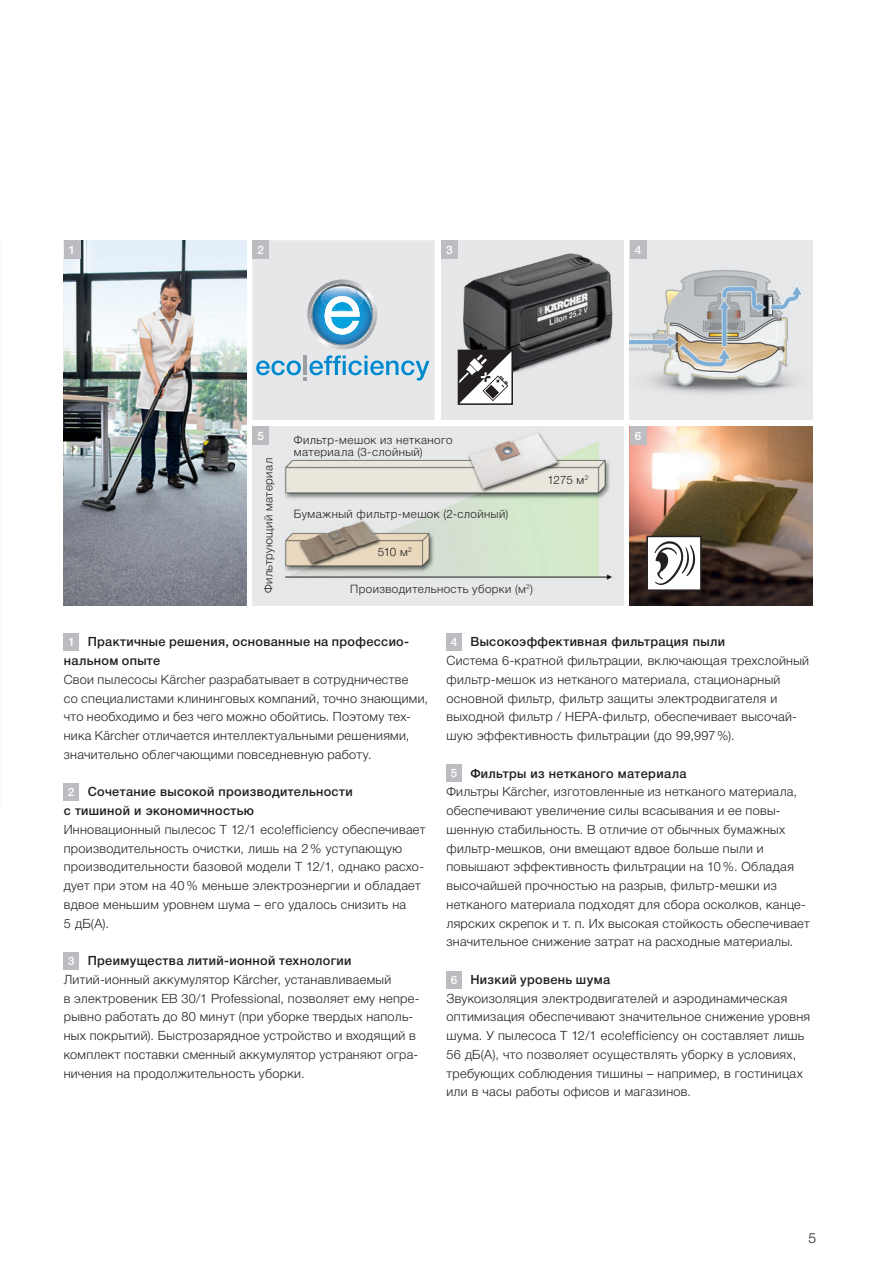
<style>
.page{position:relative;width:893px;height:1263px;background:#fff}
.page>*{position:absolute;margin:0;border:0;box-sizing:border-box;transform-origin:0 0}
.t1{font:300 13.8px "Helvetica Neue LT Pro";color:#231f20}
.t2{font:300 12.75px/18.8px "Helvetica Neue Cyr";letter-spacing:.025em;color:#231f20}
.t3{font:500 12.75px/18.8px "Helvetica Neue Cyr";letter-spacing:.025em;color:#231f20}
.t4{font:300 11.7px/12px "Helvetica Neue Cyr";letter-spacing:.035em;color:#231f20}
.t5{font:500 11.7px "Helvetica Neue LT Pro";color:#fff}
.s1{font-weight:500;font-size:11.7px;color:#fff}
.s2{font-weight:500}
.s3{font-family:"Helvetica Neue LT Pro"}
.s4{font-size:11.7px;color:#fff}
</style>
<div class="page">
<div style="left:441px;top:240px;width:182px;height:180px;background:#e6e7e9"></div>
<img style="left:64px;top:240px;width:182px;height:366px">
<img style="left:630px;top:426px;width:182px;height:180px">
<svg style="left:252px;top:240px;width:183px;height:180px;background:#d0dde4"></svg>
<div style="left:630px;top:426px;width:16px;height:19px;background:#bcbdc0"></div>
<div style="left:252px;top:240px;width:17px;height:19px;background:#bcbdc0"></div>
<div style="left:441px;top:240px;width:17px;height:19px;background:#bcbdc0"></div>
<div style="left:64px;top:240px;width:16px;height:19px;background:#bcbdc0"></div>
<img style="left:252px;top:426px;width:371px;height:180px">
<div style="left:252px;top:426px;width:17px;height:19px;background:#bcbdc0"></div>
<svg style="left:646px;top:536px;width:56px;height:55px"></svg>
<img style="left:463px;top:254px;width:149px;height:117px">
<svg style="left:461px;top:353px;width:49px;height:49px;background:#929091"></svg>
<div style="left:458px;top:350px;width:55px;height:55px;border:2px solid #231f20"></div>
<img style="left:630px;top:240px;width:182px;height:180px">
<div style="left:630px;top:240px;width:16px;height:19px;background:#bcbdc0"></div>
<div style="left:446px;top:633px;width:16px;height:17px;background:#bcbdc0"></div>
<div style="left:446px;top:765px;width:16px;height:17px;background:#bcbdc0"></div>
<div style="left:446px;top:971px;width:16px;height:17px;background:#bcbdc0"></div>
<div style="left:64px;top:633px;width:15px;height:17px;background:#bcbdc0"></div>
<div style="left:64px;top:783px;width:15px;height:17px;background:#bcbdc0"></div>
<div style="left:64px;top:952px;width:15px;height:17px;background:#bcbdc0"></div>
<p class="t5" style="left:69px;top:243px;width:8px">1</p>
<p class="t5" style="left:257px;top:243px;width:8px">2</p>
<p class="t5" style="left:446px;top:243px;width:8px">3</p>
<p class="t5" style="left:635px;top:243px;width:8px">4</p>
<p class="t5" style="left:257px;top:429px;width:8px">5</p>
<p class="t4" style="left:262px;top:593px;width:137px;rotate:-90deg">Фильтрующий материал</p>
<p class="t4" style="left:294px;top:434px;width:160px">Фильтр-мешок из нетканого материала (3-слойный)</p>
<p class="t4" style="left:294px;top:507px;width:216px">Бумажный фильтр-мешок (2-слойный)</p>
<p class="t4" style="left:378px;top:546px;width:36px">510 м<sup>2</sup></p>
<p class="t4" style="left:350px;top:583px;width:184px">Производительность уборки (м<sup>2</sup>)</p>
<p class="t4" style="left:547px;top:473px;width:42px">1275 м<sup>2</sup></p>
<p class="t5" style="left:635px;top:429px;width:8px">6</p>
<p class="t2" style="left:64px;top:633px;width:366px;text-indent:4px"><span class="s1">1</span> <span class="s2">Практичные решения, основанные на профессио&shy;нальном опыте<br></span>Свои пылесосы K<span class="s3">ä</span>rcher разрабатывает в сотрудничестве<br>со специалистами клининговых компаний, точно знающими, что необходимо и без чего можно обойтись. Поэтому тех&shy;ника K<span class="s3">ä</span>rcher отличается интеллектуальными решениями, значительно облегчающими повседневную работу.</p>
<p class="t3" style="left:64px;top:783px;width:290px;text-indent:4px"><span class="s4">2</span> Сочетание высокой производительности с тишиной и экономичностью</p>
<p class="t2" style="left:64px;top:820px;width:363px">Инновационный пылесос T 12/1 eco!efficiency обеспечивает производительность очистки, лишь на 2 % уступающую производительности базовой модели T 12/1, однако расхо&shy;дует при этом на 40 % меньше электроэнергии и обладает вдвое меньшим уровнем шума – его удалось снизить на<br>5 дБ(А).</p>
<p class="t2" style="left:64px;top:951px;width:357px;text-indent:4px"><span class="s1">3</span> <span class="s2">Преимущества литий-ионной технологии </span>Литий-ионный аккумулятор K<span class="s3">ä</span>rcher, устанавливаемый<br>в электровеник EB 30/1 Professional, позволяет ему непре&shy;рывно работать до 80 минут (при уборке твердых наполь&shy;ных покрытий). Быстрозарядное устройство и входящий в комплект поставки сменный аккумулятор устраняют огра&shy;ничения на продолжительность уборки.</p>
<p class="t2" style="left:446px;top:633px;width:364px;text-indent:4px"><span class="s1">4</span> <span class="s2">Высокоэффективная фильтрация пыли<br></span>Система 6-кратной фильтрации, включающая трехслойный фильтр-мешок из нетканого материала, стационарный основной фильтр, фильтр защиты электродвигателя и выходной фильтр / HEPA-фильтр, обеспечивает высочай&shy;шую эффективность фильтрации (до 99,997 %).</p>
<p class="t2" style="left:446px;top:764px;width:365px;text-indent:4px"><span class="s1">5</span> <span class="s2">Фильтры из нетканого материала<br></span>Фильтры K<span class="s3">ä</span>rcher, изготовленные из нетканого материала, обеспечивают увеличение силы всасывания и ее повы&shy;шенную стабильность. В отличие от обычных бумажных фильтр-мешков, они вмещают вдвое больше пыли и повышают эффективность фильтрации на 10 %. Обладая высочайшей прочностью на разрыв, фильтр-мешки из нетканого материала подходят для сбора осколков, канце&shy;лярских скрепок и т. п. Их высокая стойкость обеспечивает значительное снижение затрат на расходные материалы.</p>
<p class="t2" style="left:446px;top:970px;width:365px;text-indent:4px"><span class="s1">6</span> <span class="s2">Низкий уровень шума<br></span>Звукоизоляция электродвигателей и аэродинамическая оптимизация обеспечивают значительное снижение уровня шума. У пылесоса T 12/1 eco!efficiency он составляет лишь 56 дБ(А), что позволяет осуществлять уборку в условиях, требующих соблюдения тишины – например, в гостиницах или в часы работы офисов и магазинов.</p>
<p class="t1" style="left:809px;top:1230px;width:9px">5</p>
</div>
